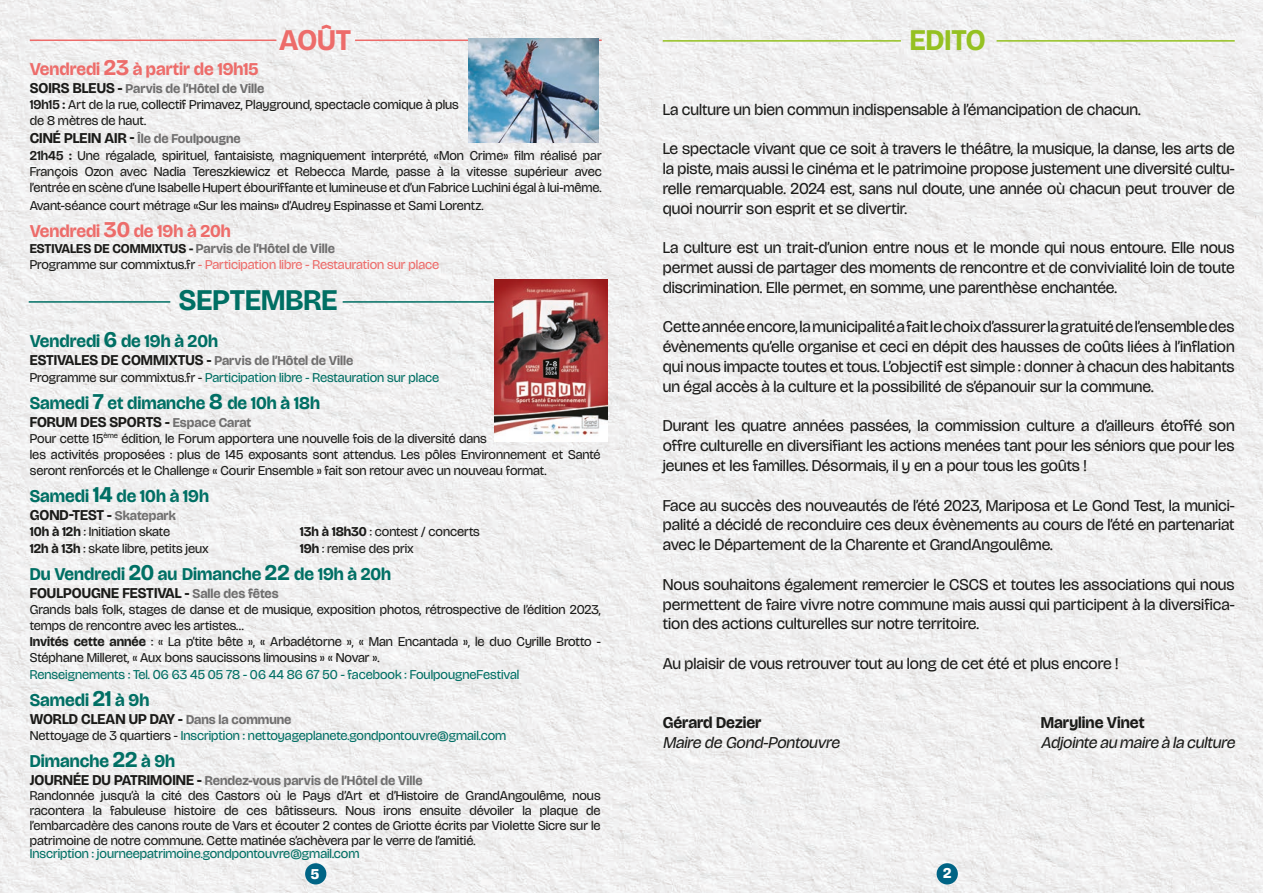
<style>
.page{position:relative;width:1263px;height:893px;background:#fff}
.page>*{position:absolute;margin:0;border:0;box-sizing:border-box;transform-origin:0 0}
.t1{font:700 30px "Bricolage Grotesque 48 pt";color:#006f64}
.t2{font:700 30px "Bricolage Grotesque 48 pt";color:#95c121}
.t3{font:700 30px "Bricolage Grotesque 48 pt";color:#ed6c6a}
.t4{font:700 18px "Bricolage Grotesque 48 pt";color:#006f64}
.t5{font:700 18px "Bricolage Grotesque 48 pt";color:#ed6c6a}
.t6{font:16.5px/19.8px "Bricolage Grotesque 48 pt";color:#1b1b19;text-align:justify}
.t7{font:italic 16.5px "Bricolage Grotesque 48 pt";color:#1b1b19}
.t8{font:700 16.5px "Bricolage Grotesque 48 pt";color:#1b1b19}
.t9{font:700 15px "Bricolage Grotesque 48 pt";color:#1b1b19}
.t10{font:800 15px "Bricolage Grotesque 48 pt";color:#fff}
.t11{font:13.5px/16.2px "Bricolage Grotesque 48 pt";color:#1b1b19}
.t12{font:13.5px "Bricolage Grotesque 48 pt";color:#006f64}
.t13{font:700 13.5px "Bricolage Grotesque 48 pt";color:#706f6f}
.t14{font:13.5px "Bricolage Grotesque 48 pt";color:#ed6c6a}
.s1{font-size:22.5px}
.s2{font-size:15px;color:#1b1b19}
.s3{font-weight:600}
.s4{color:#1b1b19}
.s5{font-size:13.5px;color:#706f6f}
.s6{font-weight:700}
</style>
<div class="page">
<img style="left:0;top:0;width:1263px;height:893px">
<div style="left:305px;top:863px;width:21px;height:21px;background:#006485;border-radius:50%"></div>
<div style="left:936px;top:863px;width:22px;height:21px;background:#006485;border-radius:50%"></div>
<hr style="left:30px;top:40px;width:246px;height:1px;background:#ed6c6a">
<hr style="left:355px;top:40px;width:247px;height:1px;background:#ed6c6a">
<hr style="left:29px;top:301px;width:141px;height:2px;background:#006f64">
<hr style="left:343px;top:301px;width:258px;height:2px;background:#006f64">
<hr style="left:663px;top:40px;width:238px;height:2px;background:#95c121">
<hr style="left:996px;top:40px;width:239px;height:2px;background:#95c121">
<img style="left:468px;top:39px;width:131px;height:104px">
<img style="left:495px;top:280px;width:112px;height:161px">
<p class="t3" style="left:279px;top:19px;width:74px">AOÛT</p>
<p class="t5" style="left:30px;top:56px;width:230px">Vendredi <span class="s1">23</span> à partir de 19h15</p>
<p class="t13" style="left:30px;top:79px;width:236px"><span class="s2">SOIRS BLEUS -</span> Parvis de l’Hôtel de Ville</p>
<p class="t11" style="left:30px;top:96px;width:431px"><span class="s3">19h15 :</span> Art de la rue, collectif Primavez, Playground, spectacle comique à plus</p>
<p class="t11" style="left:30px;top:113px;width:118px">de 8 mètres de haut.</p>
<p class="t13" style="left:30px;top:129px;width:212px"><span class="s2">CINÉ PLEIN AIR -</span> Île de Foulpougne</p>
<p class="t11" style="left:30px;top:147px;width:573px;text-align:justify"><span class="s3">21h45 :</span> Une régalade, spirituel, fantaisiste, magniquement interprété, «Mon Crime» film réalisé par François Ozon avec Nadia Tereszkiewicz et Rebecca Marde, passe à la vitesse supérieur avec l’entrée en scène d’une Isabelle Hupert ébouriffante et lumineuse et d’un Fabrice Luchini égal à lui-même.</p>
<p class="t11" style="left:30px;top:197px;width:455px">Avant-séance court métrage «Sur les mains» d’Audrey Espinasse et Sami Lorentz.</p>
<p class="t5" style="left:30px;top:218px;width:202px">Vendredi <span class="s1">30</span> de 19h à 20h</p>
<p class="t13" style="left:30px;top:239px;width:307px"><span class="s4">ESTIVALES DE COMMIXTUS -</span> Parvis de l’Hôtel de Ville</p>
<p class="t14" style="left:30px;top:256px;width:411px"><span class="s4">Programme sur commixtus.fr</span> - Participation libre - Restauration sur place</p>
<p class="t1" style="left:179px;top:278px;width:160px">SEPTEMBRE</p>
<p class="t4" style="left:30px;top:328px;width:190px">Vendredi <span class="s1">6</span> de 19h à 20h</p>
<p class="t13" style="left:30px;top:351px;width:325px"><span class="s2">ESTIVALES DE COMMIXTUS -</span> Parvis de l’Hôtel de Ville</p>
<p class="t12" style="left:30px;top:368px;width:411px"><span class="s4">Programme sur commixtus.fr -</span> Participation libre - Restauration sur place</p>
<p class="t4" style="left:30px;top:390px;width:292px">Samedi <span class="s1">7</span> et dimanche <span class="s1">8</span> de 10h à 18h</p>
<p class="t9" style="left:30px;top:411px;width:223px">FORUM DES SPORTS - <span class="s5">Espace Carat</span></p>
<p class="t11" style="left:30px;top:430px;width:572px">Pour cette 15<sup>ème</sup> édition, le Forum apportera une nouvelle fois de la diversité dans<br>les activités proposées : plus de 145 exposants sont attendus. Les pôles Environnement et Santé seront renforcés et le Challenge « Courir Ensemble » fait son retour avec un nouveau format.</p>
<p class="t4" style="left:30px;top:483px;width:181px">Samedi <span class="s1">14</span> de 10h à 19h</p>
<p class="t9" style="left:30px;top:504px;width:148px">GOND-TEST - <span class="s5">Skatepark</span></p>
<p class="t11" style="left:30px;top:523px;width:142px"><span class="s6">10h à 12h</span> : Initiation skate</p>
<p class="t11" style="left:300px;top:523px;width:182px"><span class="s6">13h à 18h30</span> : contest / concerts</p>
<p class="t11" style="left:30px;top:540px;width:181px"><span class="s6">12h à 13h</span> : skate libre, petits jeux</p>
<p class="t11" style="left:300px;top:540px;width:115px"><span class="s6">19h</span> : remise des prix</p>
<p class="t4" style="left:30px;top:561px;width:363px">Du Vendredi <span class="s1">20</span> au Dimanche <span class="s1">22</span> de 19h à 20h</p>
<p class="t9" style="left:30px;top:582px;width:250px">FOULPOUGNE FESTIVAL - <span class="s5">Salle des fêtes</span></p>
<p class="t11" style="left:30px;top:601px;width:572px">Grands bals folk, stages de danse et de musique, exposition photos, rétrospective de l’édition 2023, temps de rencontre avec les artistes…</p>
<p class="t11" style="left:30px;top:633px;width:572px"><span class="s6">Invités cette année</span> : « La p’tite bête », « Arbadétorne », « Man Encantada », le duo Cyrille Brotto -<br>Stéphane Milleret, « Aux bons saucissons limousins » « Novar ».</p>
<p class="t12" style="left:30px;top:665px;width:491px">Renseignements : Tel. 06 63 45 05 78 - 06 44 86 67 50 - facebook : FoulpougneFestival</p>
<p class="t4" style="left:30px;top:687px;width:121px">Samedi <span class="s1">21</span> à 9h</p>
<p class="t9" style="left:30px;top:708px;width:263px">WORLD CLEAN UP DAY - <span class="s5">Dans la commune</span></p>
<p class="t12" style="left:30px;top:726px;width:478px"><span class="s4">Nettoyage de 3 quartiers -</span> Inscription : nettoyageplanete.gondpontouvre@gmail.com</p>
<p class="t4" style="left:30px;top:748px;width:147px">Dimanche <span class="s1">22</span> à 9h</p>
<p class="t13" style="left:30px;top:771px;width:394px"><span class="s2">JOURNÉE DU PATRIMOINE -</span> Rendez-vous parvis de l’Hôtel de Ville</p>
<p class="t11" style="left:30px;top:787px;width:572px;line-height:15px;text-align:justify">Randonnée jusqu’à la cité des Castors où le Pays d’Art et d’Histoire de GrandAngoulême, nous racontera la fabuleuse histoire de ces bâtisseurs. Nous irons ensuite dévoiler la plaque de l’embarcadère des canons route de Vars et écouter 2 contes de Griotte écrits par Violette Sicre sur le patrimoine de notre commune. Cette matinée s’achèvera par le verre de l’amitié.</p>
<p class="t12" style="left:30px;top:845px;width:331px">Inscription : journeepatrimoine.gondpontouvre@gmail.com</p>
<p class="t2" style="left:910px;top:19px;width:77px">EDITO</p>
<p class="t6" style="left:663px;top:99px;width:479px">La culture un bien commun indispensable à l’émancipation de chacun.</p>
<p class="t6" style="left:663px;top:138px;width:573px">Le spectacle vivant que ce soit à travers le théâtre, la musique, la danse, les arts de la piste, mais aussi le cinéma et le patrimoine propose justement une diversité cultu&shy;relle remarquable. 2024 est, sans nul doute, une année où chacun peut trouver de quoi nourrir son esprit et se divertir.</p>
<p class="t6" style="left:663px;top:237px;width:573px">La culture est un trait-d’union entre nous et le monde qui nous entoure. Elle nous permet aussi de partager des moments de rencontre et de convivialité loin de toute discrimination. Elle permet, en somme, une parenthèse enchantée.</p>
<p class="t6" style="left:663px;top:317px;width:573px">Cette année encore, la municipalité a fait le choix d’assurer la gratuité de l’ensemble des évènements qu’elle organise et ceci en dépit des hausses de coûts liées à l’inflation qui nous impacte toutes et tous. L’objectif est simple : donner à chacun des habitants un égal accès à la culture et la possibilité de s’épanouir sur la commune.</p>
<p class="t6" style="left:663px;top:416px;width:573px">Durant les quatre années passées, la commission culture a d’ailleurs étoffé son offre culturelle en diversifiant les actions menées tant pour les séniors que pour les jeunes et les familles. Désormais, il y en a pour tous les goûts !</p>
<p class="t6" style="left:663px;top:495px;width:573px">Face au succès des nouveautés de l’été 2023, Mariposa et Le Gond Test, la munici&shy;palité a décidé de reconduire ces deux évènements au cours de l’été en partenariat avec le Département de la Charente et GrandAngoulême.</p>
<p class="t6" style="left:663px;top:574px;width:573px">Nous souhaitons également remercier le CSCS et toutes les associations qui nous permettent de faire vivre notre commune mais aussi qui participent à la diversifica&shy;tion des actions culturelles sur notre territoire.</p>
<p class="t6" style="left:663px;top:653px;width:457px">Au plaisir de vous retrouver tout au long de cet été et plus encore !</p>
<p class="t8" style="left:663px;top:711px;width:100px">Gérard Dezier</p>
<p class="t8" style="left:1041px;top:711px;width:105px">Maryline Vinet</p>
<p class="t7" style="left:663px;top:731px;width:182px">Maire de Gond-Pontouvre</p>
<p class="t7" style="left:1041px;top:731px;width:199px">Adjointe au maire à la culture</p>
<p class="t10" style="left:311px;top:863px;width:10px">5</p>
<p class="t10" style="left:943px;top:862px;width:10px">2</p>
</div>
